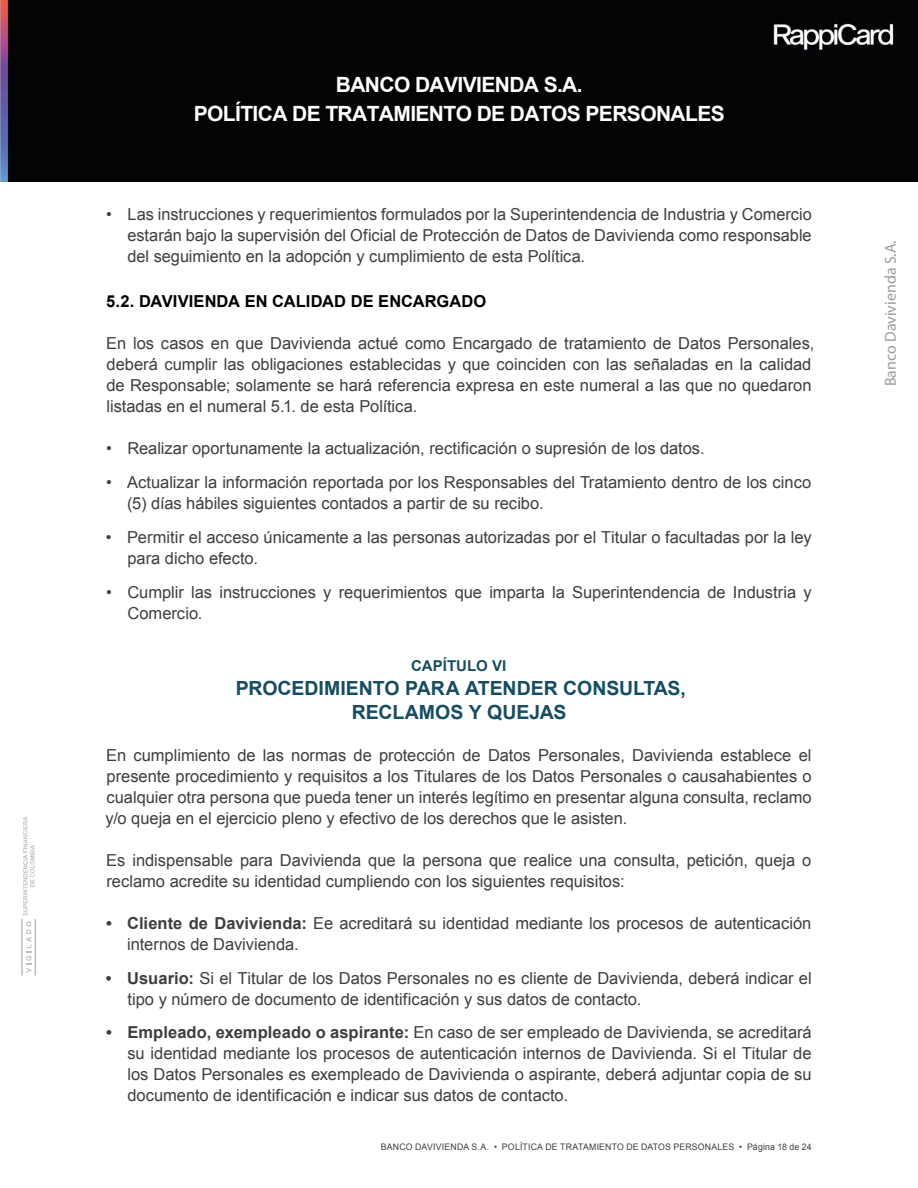
<style>
.page{position:relative;width:918px;height:1188px;background:#fff}
.page>*{position:absolute;margin:0;border:0;box-sizing:border-box;transform-origin:0 0}
.t1{font:700 21px/28.5px "Arial";letter-spacing:-.03em;color:#fff;text-align:center}
.t2{font:700 19.5px/24px "Arial";color:#164d60;text-align:center}
.t3{font:16.5px/21px "Arial";color:#3e3d40}
.t4{font:700 16.5px "Arial";letter-spacing:.005em;color:#000}
.t5{font:15.9px "Myriad Pro";color:#9d9c9c}
.t6{font:700 15px "Arial";letter-spacing:.005em;color:#164d60}
.t7{font:9px "Arial";letter-spacing:.02em;color:#3e3d40}
.s1{font-weight:700}
</style>
<div class="page">
<svg style="left:21px;top:816px;width:15px;height:159px"></svg>
<div style="left:0;top:0;width:918px;height:181px;background:#030405"></div>
<p class="t1" style="left:194px;top:71px;width:532px">BANCO DAVIVIENDA S.A.<br>POLÍTICA DE TRATAMIENTO DE DATOS PERSONALES</p>
<p class="t3" style="left:127px;top:204px;width:686px;text-align:justify;text-indent:-21px">• Las instrucciones y requerimientos formulados por la Superintendencia de Industria y Comercio estarán bajo la supervisión del Oficial de Protección de Datos de Davivienda como responsable del seguimiento en la adopción y cumplimiento de esta Política.</p>
<p class="t4" style="left:106px;top:291px;width:382px">5.2. DAVIVIENDA EN CALIDAD DE ENCARGADO</p>
<p class="t3" style="left:106px;top:333px;width:710px">En los casos en que Davivienda actué como Encargado de tratamiento de Datos Personales, deberá cumplir las obligaciones establecidas y que coinciden con las señaladas en la calidad de Responsable; solamente se hará referencia expresa en este numeral a las que no quedaron listadas en el numeral 5.1. de esta Política.</p>
<p class="t3" style="left:106px;top:438px;width:600px">• Realizar oportunamente la actualización, rectificación o supresión de los datos.</p>
<p class="t3" style="left:127px;top:472px;width:686px;text-indent:-21px">• Actualizar la información reportada por los Responsables del Tratamiento dentro de los cinco (5) días hábiles siguientes contados a partir de su recibo.</p>
<p class="t3" style="left:127px;top:527px;width:686px;text-indent:-22px">• Permitir el acceso únicamente a las personas autorizadas por el Titular o facultadas por la ley para dicho efecto.</p>
<p class="t3" style="left:127px;top:582px;width:686px;text-indent:-21px">• Cumplir las instrucciones y requerimientos que imparta la Superintendencia de Industria y<br>Comercio.</p>
<p class="t6" style="left:411px;top:656px;width:97px">CAPÍTULO VI</p>
<p class="t2" style="left:236px;top:677px;width:451px">PROCEDIMIENTO PARA ATENDER CONSULTAS,<br>RECLAMOS Y QUEJAS</p>
<p class="t3" style="left:105px;top:745px;width:708px;text-align:justify">En cumplimiento de las normas de protección de Datos Personales, Davivienda establece el presente procedimiento y requisitos a los Titulares de los Datos Personales o causahabientes o cualquier otra persona que pueda tener un interés legítimo en presentar alguna consulta, reclamo y/o queja en el ejercicio pleno y efectivo de los derechos que le asisten.</p>
<p class="t3" style="left:106px;top:850px;width:707px">Es indispensable para Davivienda que la persona que realice una consulta, petición, queja o reclamo acredite su identidad cumpliendo con los siguientes requisitos:</p>
<p class="t3" style="left:127px;top:913px;width:686px;text-indent:-21px"><span class="s1">• Cliente de Davivienda:</span> Ee acreditará su identidad mediante los procesos de autenticación internos de Davivienda.</p>
<p class="t3" style="left:128px;top:968px;width:686px;text-indent:-22px"><span class="s1">• Usuario:</span> Si el Titular de los Datos Personales no es cliente de Davivienda, deberá indicar el tipo y número de documento de identificación y sus datos de contacto.</p>
<p class="t3" style="left:127px;top:1022px;width:686px;text-align:justify;text-indent:-21px"><span class="s1">• Empleado, exempleado o aspirante:</span> En caso de ser empleado de Davivienda, se acreditará su identidad mediante los procesos de autenticación internos de Davivienda. Si el Titular de los Datos Personales es exempleado de Davivienda o aspirante, deberá adjuntar copia de su documento de identificación e indicar sus datos de contacto.</p>
<p class="t7" style="left:381px;top:1141px;width:432px">BANCO DAVIVIENDA S.A. • POLÍTICA DE TRATAMIENTO DE DATOS PERSONALES • Página 18 de 24</p>
<p class="t5" style="left:881px;top:386px;width:147px;rotate:-90deg">Banco Davivienda S.A.</p>
</div>
